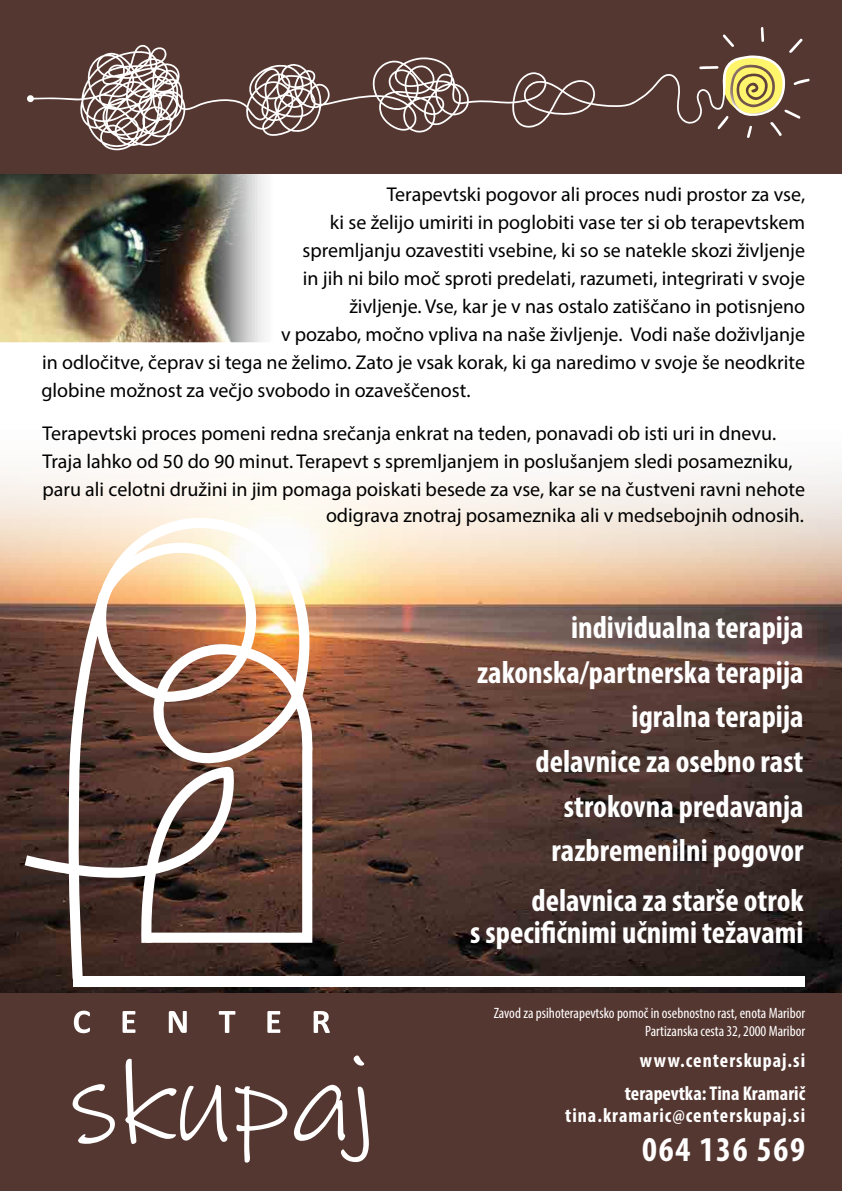
<style>
.page{position:relative;width:842px;height:1191px;background:#fff}
.page>*{position:absolute;margin:0;border:0;box-sizing:border-box;transform-origin:0 0}
.t1{font:700 condensed 35px "Myriad Pro";letter-spacing:.05em;color:#fff}
.t2{font:700 condensed 31.8px/44.6px "Myriad Pro";color:#fff;text-align:right}
.t3{font:20px "Myriad Pro";color:#000}
.t4{font:700 condensed 20px/33px "Myriad Pro";letter-spacing:.005em;color:#fff;text-align:right}
.t5{font:700 condensed 20px "Myriad Pro";letter-spacing:.05em;color:#fff}
.t6{font:condensed 15px/18px "Myriad Pro";color:#fff;text-align:right}
</style>
<div class="page">
<img style="left:0;top:472px;width:842px;height:522px">
<img style="left:0;top:173px;width:280px;height:169px">
<div style="left:0;top:0;width:842px;height:173px;background:#553731"></div>
<div style="left:0;top:994px;width:842px;height:197px;background:#553731"></div>
<svg style="left:74px;top:1010px;width:256px;height:23px"></svg>
<svg style="left:73px;top:1055px;width:296px;height:107px"></svg>
<svg style="left:68px;top:540px;width:188px;height:448px;background:#775f53"></svg>
<svg style="left:90px;top:502px;width:222px;height:207px"></svg>
<svg style="left:14px;top:770px;width:235px;height:183px;background:#594640"></svg>
<svg style="left:124px;top:634px;width:202px;height:314px"></svg>
<div style="left:73px;top:976px;width:731px;height:10px;background:#fff"></div>
<svg style="left:723px;top:27px;width:87px;height:111px"></svg>
<svg style="left:30px;top:45px;width:695px;height:105px"></svg>
<div style="left:27px;top:95px;width:7px;height:7px;background:#fff;border-radius:50%"></div>
<p class="t3" style="left:387px;top:182px;width:420px">Terapevtski pogovor ali proces nudi prostor za vse,</p>
<p class="t3" style="left:330px;top:210px;width:477px">ki se želijo umiriti in poglobiti vase ter si ob terapevtskem</p>
<p class="t3" style="left:303px;top:238px;width:504px">spremljanju ozavestiti vsebine, ki so se natekle skozi življenje</p>
<p class="t3" style="left:303px;top:266px;width:504px">in jih ni bilo moč sproti predelati, razumeti, integrirati v svoje</p>
<p class="t3" style="left:349px;top:294px;width:457px">življenje. Vse, kar je v nas ostalo zatiščano in potisnjeno</p>
<p class="t3" style="left:281px;top:322px;width:526px">v pozabo, močno vpliva na naše življenje. Vodi naše doživljanje</p>
<p class="t3" style="left:42px;top:350px;width:764px">in odločitve, čeprav si tega ne želimo. Zato je vsak korak, ki ga naredimo v svoje še neodkrite</p>
<p class="t3" style="left:41px;top:378px;width:431px">globine možnost za večjo svobodo in ozaveščenost.</p>
<p class="t3" style="left:43px;top:420px;width:735px">Terapevtski proces pomeni redna srečanja enkrat na teden, ponavadi ob isti uri in dnevu.</p>
<p class="t3" style="left:43px;top:448px;width:751px">Traja lahko od 50 do 90 minut. Terapevt s spremljanjem in poslušanjem sledi posamezniku,</p>
<p class="t3" style="left:43px;top:476px;width:764px">paru ali celotni družini in jim pomaga poiskati besede za vse, kar se na čustveni ravni nehote</p>
<p class="t3" style="left:326px;top:503px;width:479px">odigrava znotraj posameznika ali v medsebojnih odnosih.</p>
<h2 class="t2" style="left:477px;top:605px;width:328px">individualna terapija zakonska/partnerska terapija igralna terapija<br>delavnice za osebno rast strokovna predavanja razbremenilni pogovor</h2>
<h2 class="t2" style="left:470px;top:883px;width:335px;line-height:32.3px">delavnica za starše otrok<br>s specifičnimi učnimi težavami</h2>
<p class="t6" style="left:494px;top:1004px;width:313px">Zavod za psihoterapevtsko pomoč in osebnostno rast, enota Maribor<br>Partizanska cesta 32, 2000 Maribor</p>
<p class="t4" style="left:625px;top:1043px;width:182px">www.centerskupaj.si terapevtka: Tina Kramarič</p>
<p class="t5" style="left:565px;top:1102px;width:241px">tina.kramaric@centerskupaj.si</p>
<h1 class="t1" style="left:642px;top:1127px;width:164px">064 136 569</h1>
</div>
